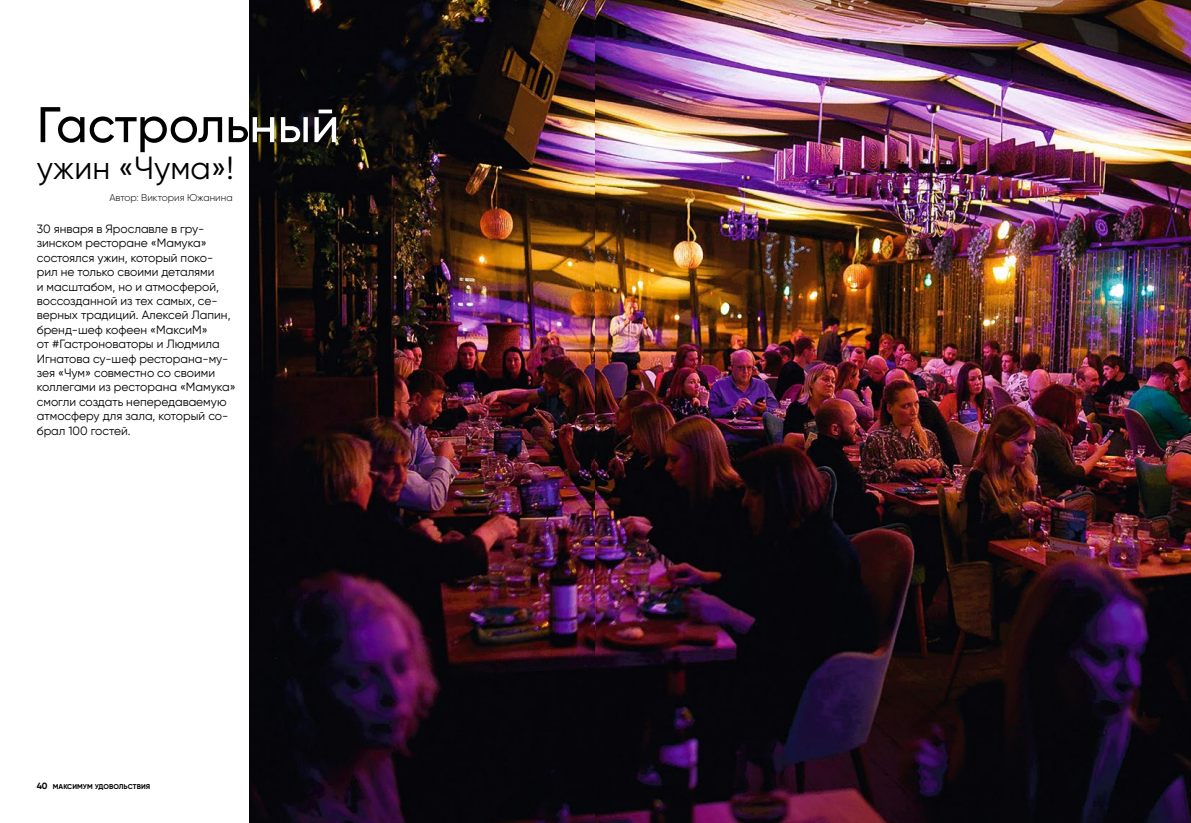
<style>
.page{position:relative;width:1191px;height:823px;background:#fff}
.page>*{position:absolute;margin:0;border:0;box-sizing:border-box;transform-origin:0 0}
.t1{font:500 50px "Gilroy";color:#000}
.t2{font:32px "Gilroy";color:#000}
.t3{font:12px/14.4px "Gilroy";color:#000}
.t4{font:300 9.8px "Gilroy";color:#000}
.t5{font:700 7px "Gilroy";letter-spacing:.01em;color:#000}
.s1{color:#fff}
.s2{font-size:9px}
</style>
<div class="page">
<img style="left:250px;top:0;width:345px;height:822px">
<img style="left:595px;top:0;width:596px;height:822px">
<h1 class="t1" style="left:37px;top:94px;width:304px">Гастроль<span class="s1">ный</span></h1>
<h2 class="t2" style="left:37px;top:148px;width:199px">ужин «Чума»!</h2>
<p class="t3" style="left:37px;top:221px;width:200px">30 января в Ярославле в гру&shy;зинском ресторане «Мамука» состоялся ужин, который поко&shy;рил не только своими деталями<br>и масштабом, но и атмосферой, воссозданной из тех самых, се&shy;верных традиций. Алексей Лапин, бренд-шеф кофеен «МаксиМ»<br>от #Гастроноваторы и Людмила<br>Игнатова су-шеф ресторана-му&shy;зея «Чум» совместно со своими коллегами из ресторана «Мамука» смогли создать непередаваемую атмосферу для зала, который со&shy;брал 100 гостей.</p>
<p class="t4" style="left:109px;top:191px;width:125px">Автор: Виктория Южанина</p>
<p class="t5" style="left:37px;top:782px;width:115px"><span class="s2">40</span> МАКСИМУМ УДОВОЛЬСТВИЯ</p>
</div>
